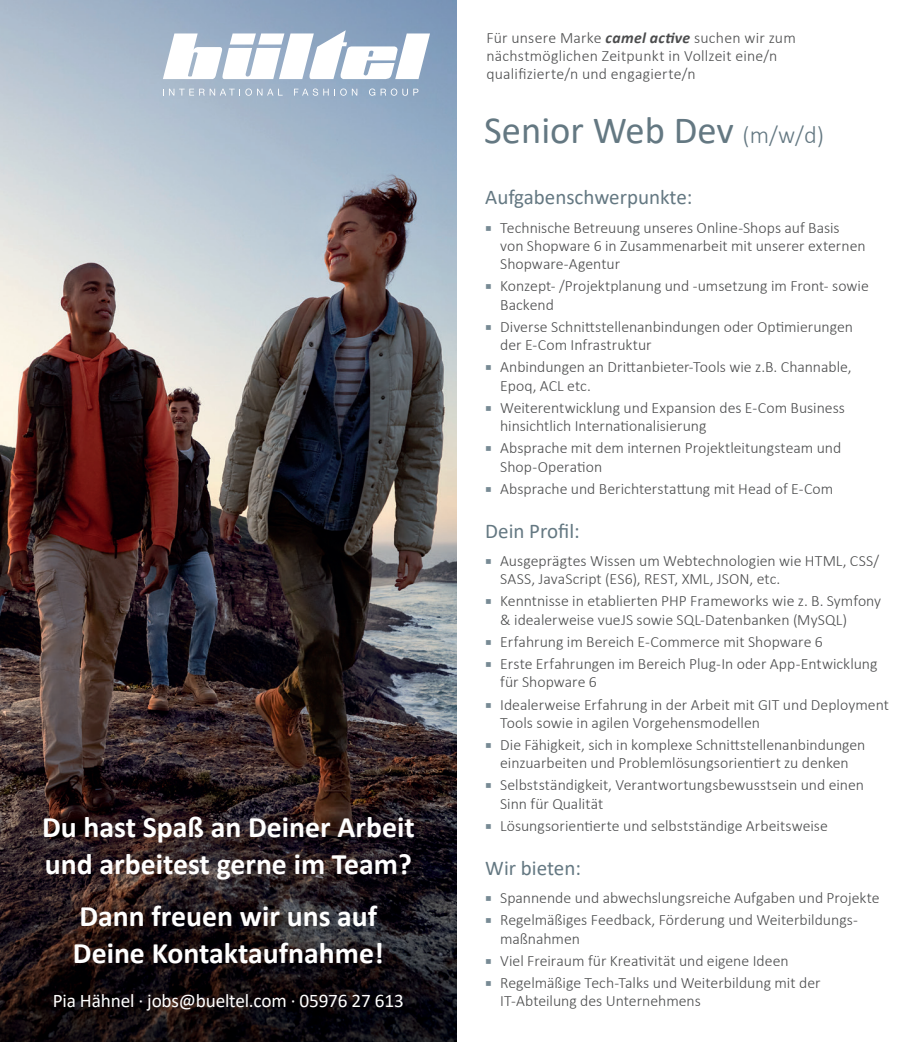
<style>
.page{position:relative;width:914px;height:1042px;background:#fff}
.page>*{position:absolute;margin:0;border:0;box-sizing:border-box;transform-origin:0 0}
.t1{font:38.5px "Calibri";color:#647882}
.t2{font:700 29.75px/36.8px "Calibri";color:#fff}
.t3{font:21px "Calibri";color:#647882}
.t4{font:19.25px "Calibri";letter-spacing:-.01em;color:#fff}
.t5{font:300 15.75px/18.4px "Calibri";color:#4b4c4d}
.s1{font-weight:700;font-style:italic}
.s2{font-weight:300;font-size:24.5px}
</style>
<div class="page">
<img style="left:0;top:0;width:456px;height:807px">
<svg style="left:0;top:807px;width:456px;height:235px;background:#1f1619"></svg>
<svg style="left:169px;top:89px;width:113px;height:7px"></svg>
<svg style="left:294px;top:89px;width:34px;height:7px"></svg>
<svg style="left:334px;top:89px;width:23px;height:7px"></svg>
<svg style="left:369px;top:89px;width:49px;height:7px"></svg>
<svg style="left:163px;top:30px;width:267px;height:49px"></svg>
<p class="t5" style="left:486px;top:28px;width:311px">Für unsere Marke <span class="s1">camel active</span> suchen wir zum nächstmöglichen Zeitpunkt in Vollzeit eine/n qualifizierte/n und engagierte/n</p>
<h2 class="t2" style="left:42px;top:809px;width:374px">Du hast Spaß an Deiner Arbeit und arbeitest gerne im Team?</h2>
<h2 class="t2" style="left:73px;top:897px;width:312px">Dann freuen wir uns auf<br>Deine Kontaktaufnahme!</h2>
<h1 class="t1" style="left:484px;top:103px;width:341px">Senior Web Dev <span class="s2">(m/w/d)</span></h1>
<h3 class="t3" style="left:485px;top:183px;width:209px">Aufgabenschwerpunkte:</h3>
<p class="t5" style="left:500px;top:218px;width:367px">Technische Betreuung unseres Online-Shops auf Basis von Shopware 6 in Zusammenarbeit mit unserer externen<br>Shopware-Agentur</p>
<p class="t5" style="left:500px;top:277px;width:370px">Konzept- /Projektplanung und -umsetzung im Front- sowie<br>Backend</p>
<p class="t5" style="left:500px;top:317px;width:354px">Diverse Schnittstellenanbindungen oder Optimierungen der E-Com Infrastruktur</p>
<p class="t5" style="left:500px;top:358px;width:353px">Anbindungen an Drittanbieter-Tools wie z.B. Channable,<br>Epoq, ACL etc.</p>
<p class="t5" style="left:500px;top:398px;width:346px">Weiterentwicklung und Expansion des E-Com Business hinsichtlich Internationalisierung</p>
<p class="t5" style="left:500px;top:439px;width:342px">Absprache mit dem internen Projektleitungsteam und<br>Shop-Operation</p>
<p class="t5" style="left:500px;top:479px;width:334px">Absprache und Berichterstattung mit Head of E-Com</p>
<h3 class="t3" style="left:485px;top:516px;width:96px">Dein Profil:</h3>
<p class="t5" style="left:500px;top:551px;width:380px">Ausgeprägtes Wissen um Webtechnologien wie HTML, CSS/<br>SASS, JavaScript (ES6), REST, XML, JSON, etc.</p>
<p class="t5" style="left:500px;top:592px;width:382px">Kenntnisse in etablierten PHP Frameworks wie z. B. Symfony &amp; idealerweise vueJS sowie SQL-Datenbanken (MySQL)</p>
<p class="t5" style="left:500px;top:630px;width:379px;line-height:22.1px">Erfahrung im Bereich E-Commerce mit Shopware 6<br>Erste Erfahrungen im Bereich Plug-In oder App-Entwicklung</p>
<p class="t5" style="left:500px;top:671px;width:390px;line-height:22.1px">für Shopware 6<br>Idealerweise Erfahrung in der Arbeit mit GIT und Deployment</p>
<p class="t5" style="left:500px;top:711px;width:367px;line-height:22.1px">Tools sowie in agilen Vorgehensmodellen<br>Die Fähigkeit, sich in komplexe Schnittstellenanbindungen</p>
<p class="t5" style="left:500px;top:752px;width:365px;line-height:22.1px">einzuarbeiten und Problemlösungsorientiert zu denken<br>Selbstständigkeit, Verantwortungsbewusstsein und einen</p>
<p class="t5" style="left:500px;top:792px;width:329px;line-height:22.1px">Sinn für Qualität<br>Lösungsorientierte und selbstständige Arbeitsweise</p>
<h3 class="t3" style="left:485px;top:853px;width:97px">Wir bieten:</h3>
<p class="t5" style="left:500px;top:886px;width:381px;line-height:22.1px">Spannende und abwechslungsreiche Aufgaben und Projekte<br>Regelmäßiges Feedback, Förderung und Weiterbildungs-</p>
<p class="t5" style="left:500px;top:927px;width:322px;line-height:22.1px">maßnahmen<br>Viel Freiraum für Kreativität und eigene Ideen<br>Regelmäßige Tech-Talks und Weiterbildung mit der</p>
<p class="t4" style="left:53px;top:987px;width:352px">Pia Hähnel · jobs@bueltel.com · 05976 27 613</p>
<p class="t5" style="left:500px;top:991px;width:202px">IT-Abteilung des Unternehmens</p>
</div>
